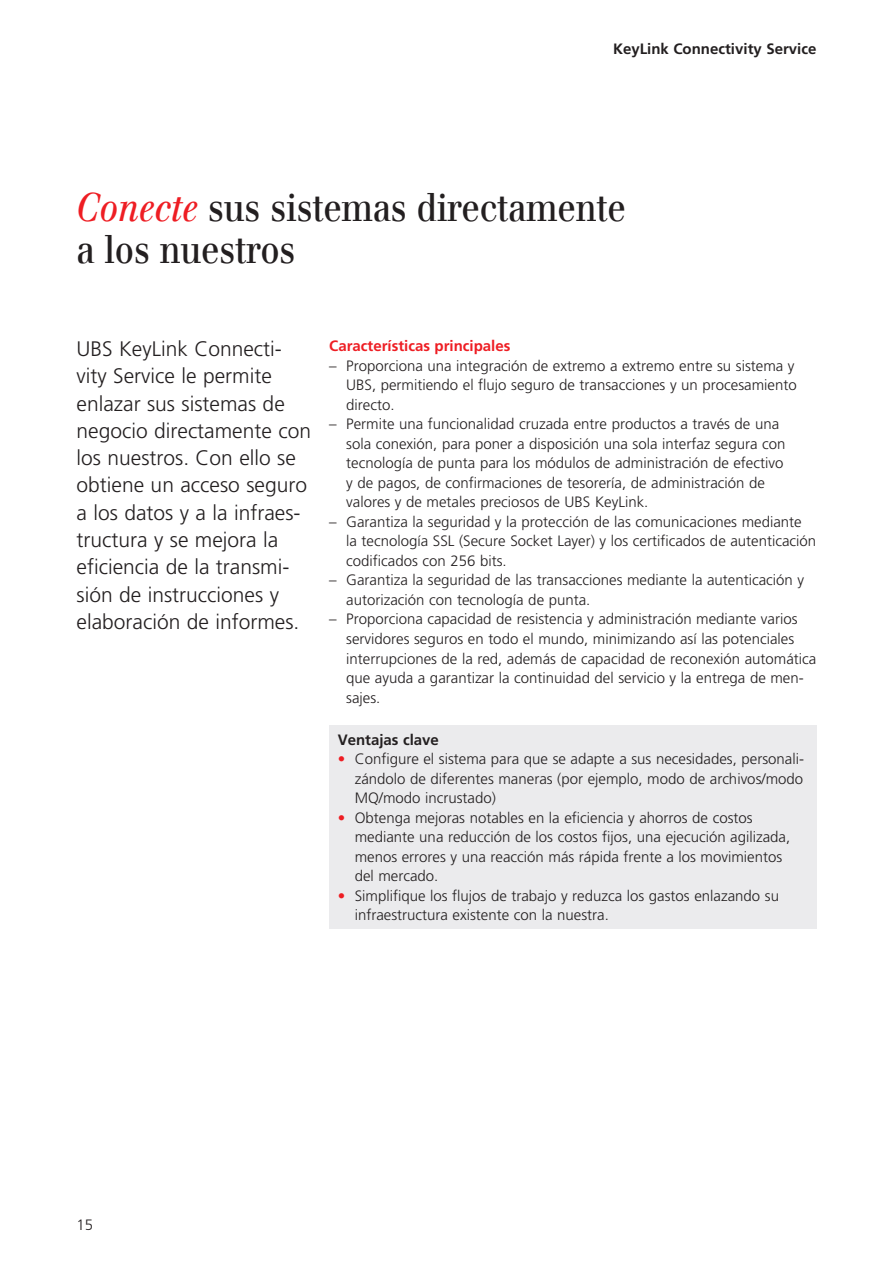
<style>
.page{position:relative;width:893px;height:1263px;background:#fff}
.page>*{position:absolute;margin:0;border:0;box-sizing:border-box;transform-origin:0 0}
.t1{font:39px/42px "UBS Headline";color:#231f20}
.t2{font:300 21px/27.3px "Frutiger";color:#231f20}
.t3{font:300 15px/19.5px "Frutiger";color:#231f20}
.t4{font:700 15px "Frutiger";color:#231f20}
.t5{font:700 15px "Frutiger";color:#ee1d23}
.s1{font-style:italic;color:#ee1d23}
.s2{color:#ee1d23}
</style>
<div class="page">
<div style="left:329px;top:725px;width:487px;height:204px;background:#ebebed"></div>
<p class="t4" style="left:613px;top:40px;width:205px">KeyLink Connectivity Service</p>
<h1 class="t1" style="left:77px;top:186px;width:551px"><span class="s1">Conecte</span> sus sistemas directamente a los nuestros</h1>
<p class="t2" style="left:77px;top:335px;width:236px">UBS KeyLink Connecti&shy;vity Service le permite enlazar sus sistemas de negocio directamente con los nuestros. Con ello se obtiene un acceso seguro a los datos y a la infraes&shy;tructura y se mejora la eficiencia de la transmi&shy;sión de instrucciones y elaboración de informes.</p>
<p class="t5" style="left:329px;top:337px;width:183px">Características principales</p>
<p class="t3" style="left:346px;top:356px;width:452px;text-indent:-17px">– Proporciona una integración de extremo a extremo entre su sistema y<br>UBS, permitiendo el flujo seguro de transacciones y un procesamiento directo.</p>
<p class="t3" style="left:346px;top:415px;width:441px;text-indent:-17px">– Permite una funcionalidad cruzada entre productos a través de una sola conexión, para poner a disposición una sola interfaz segura con tecnología de punta para los módulos de administración de efectivo y de pagos, de confirmaciones de tesorería, de administración de valores y de metales preciosos de UBS KeyLink.</p>
<p class="t3" style="left:346px;top:512px;width:472px;text-indent:-17px">– Garantiza la seguridad y la protección de las comunicaciones mediante la tecnología SSL (Secure Socket Layer) y los certificados de autenticación codificados con 256 bits.</p>
<p class="t3" style="left:346px;top:571px;width:459px;text-indent:-17px">– Garantiza la seguridad de las transacciones mediante la autenticación y autorización con tecnología de punta.</p>
<p class="t3" style="left:346px;top:610px;width:472px;text-indent:-17px">– Proporciona capacidad de resistencia y administración mediante varios servidores seguros en todo el mundo, minimizando así las potenciales interrupciones de la red, además de capacidad de reconexión automática que ayuda a garantizar la continuidad del servicio y la entrega de men&shy;sajes.</p>
<p class="t4" style="left:338px;top:731px;width:103px">Ventajas clave</p>
<p class="t3" style="left:355px;top:750px;width:451px;text-align:justify;text-indent:-17px"><span class="s2">•</span> Configure el sistema para que se adapte a sus necesidades, personali&shy;zándolo de diferentes maneras (por ejemplo, modo de archivos/modo MQ/modo incrustado)</p>
<p class="t3" style="left:355px;top:808px;width:437px;text-indent:-17px"><span class="s2">•</span> Obtenga mejoras notables en la eficiencia y ahorros de costos mediante una reducción de los costos fijos, una ejecución agilizada, menos errores y una reacción más rápida frente a los movimientos del mercado.</p>
<p class="t3" style="left:355px;top:886px;width:426px;text-indent:-17px"><span class="s2">•</span> Simplifique los flujos de trabajo y reduzca los gastos enlazando su infraestructura existente con la nuestra.</p>
<p class="t3" style="left:77px;top:1215px;width:18px">15</p>
</div>
